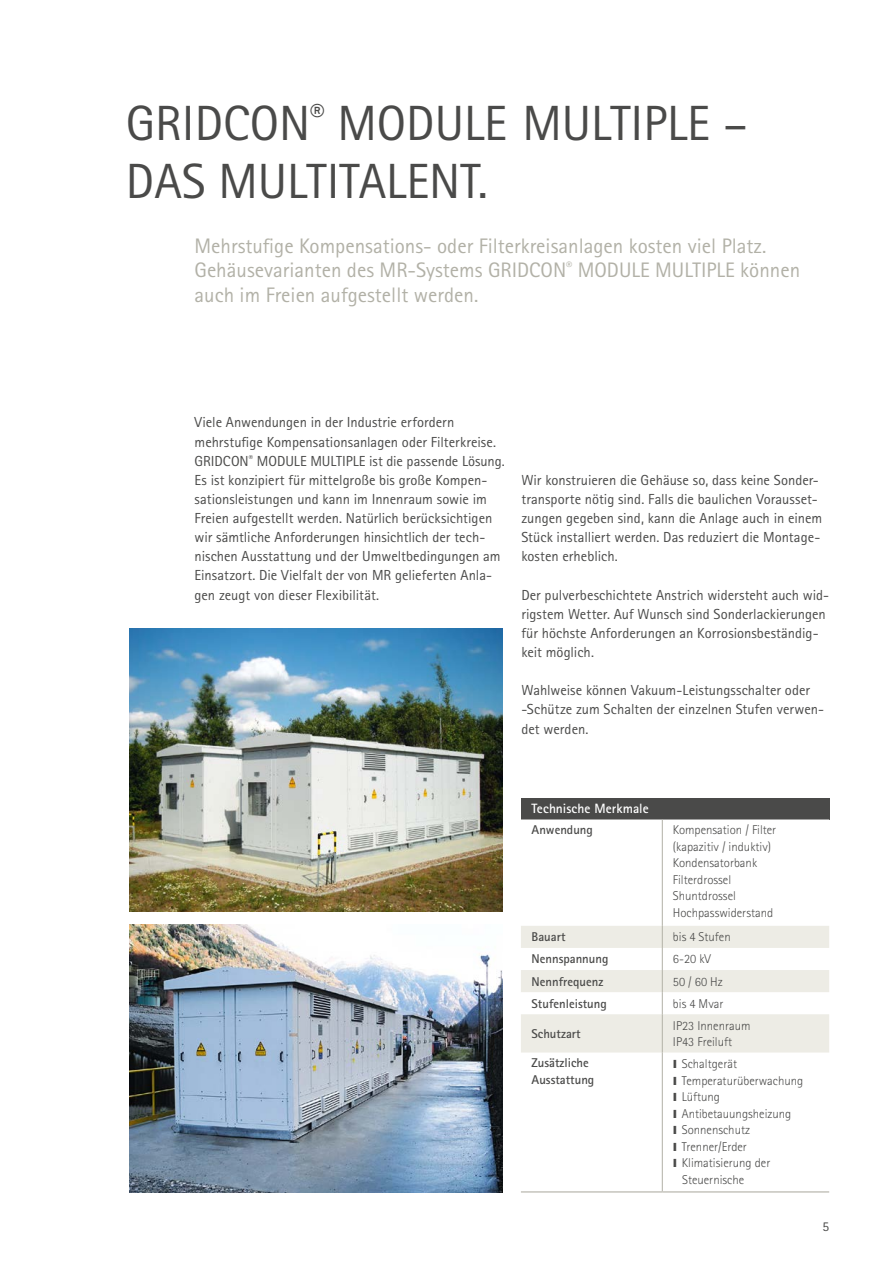
<style>
.page{position:relative;width:893px;height:1263px;background:#fff}
.page>*{position:absolute;margin:0;border:0;box-sizing:border-box;transform-origin:0 0}
.t1{font:49.5px/57.4px "Rotis Sans Serif Pro Cyr";color:#4a4a49}
.t2{font:21px/24.8px "Rotis Sans Serif Pro Cyr";color:#b2b1a7}
.t3{font:14.55px/19.2px "Rotis Sans Serif Pro Cyr";color:#4a4a49}
.t4{font:700 13.5px "Rotis Sans Serif Pro Cyr";letter-spacing:.005em;color:#fff}
.t5{font:13.5px "Rotis Sans Serif Pro Cyr";color:#4a4a49}
.t6{font:300 12.75px/16.5px "Rotis Sans Serif Pro Cyr";color:#4a4a49}
.t7{font:700 12.75px/16.5px "Rotis Sans Serif Pro Cyr";color:#4a4a49}
.s1{font-family:"Arial";font-weight:900;font-size:11.25px}
</style>
<div class="page">
<img style="left:129px;top:629px;width:373px;height:282px">
<img style="left:129px;top:925px;width:373px;height:268px">
<div style="left:521px;top:797px;width:308px;height:22px;background:#4a4a49"></div>
<svg style="left:521px;top:819px;width:308px;height:372px"></svg>
<hr style="left:521px;top:1191px;width:141px;height:1px;background:#b2b1a7">
<hr style="left:662px;top:1191px;width:167px;height:1px;background:#b2b1a7">
<hr style="left:662px;top:819px;width:1px;height:107px;background:#b2b1a7">
<svg style="left:521px;top:926px;width:308px;height:126px"></svg>
<hr style="left:662px;top:1014px;width:1px;height:38px;background:#b2b1a7">
<hr style="left:662px;top:1052px;width:1px;height:139px;background:#b2b1a7">
<h1 class="t1" style="left:126px;top:95px;width:623px">GRIDCON<sup>®</sup> MODULE MULTIPLE –<br>DAS MULTITALENT.</h1>
<h2 class="t2" style="left:195px;top:233px;width:607px">Mehrstufige Kompensations- oder Filterkreisanlagen kosten viel Platz.<br>Gehäusevarianten des MR-Systems GRIDCON<sup>®</sup> MODULE MULTIPLE können auch im Freien aufgestellt werden.</h2>
<p class="t3" style="left:195px;top:413px;width:312px">Viele Anwendungen in der Industrie erfordern mehrstufige Kompensationsanlagen oder Filterkreise.<br>GRIDCON<sup>®</sup> MODULE MULTIPLE ist die passende Lösung.<br>Es ist konzipiert für mittelgroße bis große Kompen&shy;sationsleistungen und kann im Innenraum sowie im Freien aufgestellt werden. Natürlich berücksichtigen wir sämtliche Anforderungen hinsichtlich der tech&shy;nischen Ausstattung und der Umweltbedingungen am Einsatzort. Die Vielfalt der von MR gelieferten Anla&shy;gen zeugt von dieser Flexibilität.</p>
<p class="t3" style="left:521px;top:470px;width:302px">Wir konstruieren die Gehäuse so, dass keine Sonder&shy;transporte nötig sind. Falls die baulichen Vorausset&shy;zungen gegeben sind, kann die Anlage auch in einem Stück installiert werden. Das reduziert die Montage&shy;kosten erheblich.</p>
<p class="t3" style="left:521px;top:585px;width:309px">Der pulverbeschichtete Anstrich widersteht auch wid&shy;rigstem Wetter. Auf Wunsch sind Sonderlackierungen für höchste Anforderungen an Korrosionsbeständig&shy;keit möglich.</p>
<p class="t3" style="left:521px;top:681px;width:304px">Wahlweise können Vakuum-Leistungsschalter oder -Schütze zum Schalten der einzelnen Stufen verwen&shy;det werden.</p>
<p class="t4" style="left:531px;top:800px;width:119px">Technische Merkmale</p>
<p class="t7" style="left:531px;top:822px;width:63px">Anwendung</p>
<p class="t6" style="left:673px;top:822px;width:105px">Kompensation / Filter (kapazitiv / induktiv)<br>Kondensatorbank<br>Filterdrossel<br>Shuntdrossel<br>Hochpasswiderstand</p>
<p class="t7" style="left:531px;top:929px;width:36px">Bauart</p>
<p class="t6" style="left:673px;top:929px;width:59px">bis 4 Stufen</p>
<p class="t7" style="left:531px;top:951px;width:78px">Nennspannung</p>
<p class="t6" style="left:673px;top:951px;width:39px">6-20 kV</p>
<p class="t7" style="left:531px;top:973px;width:73px">Nennfrequenz</p>
<p class="t6" style="left:673px;top:973px;width:51px">50 / 60 Hz</p>
<p class="t7" style="left:531px;top:995px;width:77px">Stufenleistung</p>
<p class="t6" style="left:673px;top:995px;width:52px">bis 4 Mvar</p>
<p class="t7" style="left:531px;top:1025px;width:51px">Schutzart</p>
<p class="t6" style="left:673px;top:1017px;width:79px">IP23 Innenraum<br>IP43 Freiluft</p>
<p class="t7" style="left:531px;top:1055px;width:64px">Zusätzliche<br>Ausstattung</p>
<p class="t6" style="left:673px;top:1056px;width:66px"><span class="s1">I</span> Schaltgerät</p>
<p class="t6" style="left:673px;top:1072px;width:132px"><span class="s1">I</span> Temperaturüberwachung</p>
<p class="t6" style="left:673px;top:1089px;width:49px"><span class="s1">I</span> Lüftung</p>
<p class="t6" style="left:673px;top:1105px;width:120px"><span class="s1">I</span> Antibetauungsheizung</p>
<p class="t6" style="left:673px;top:1122px;width:79px"><span class="s1">I</span> Sonnenschutz</p>
<p class="t6" style="left:673px;top:1138px;width:76px"><span class="s1">I</span> Trenner/Erder</p>
<p class="t6" style="left:673px;top:1155px;width:99px"><span class="s1">I</span> Klimatisierung der</p>
<p class="t6" style="left:682px;top:1171px;width:64px">Steuernische</p>
<p class="t5" style="left:822px;top:1218px;width:8px">5</p>
</div>
